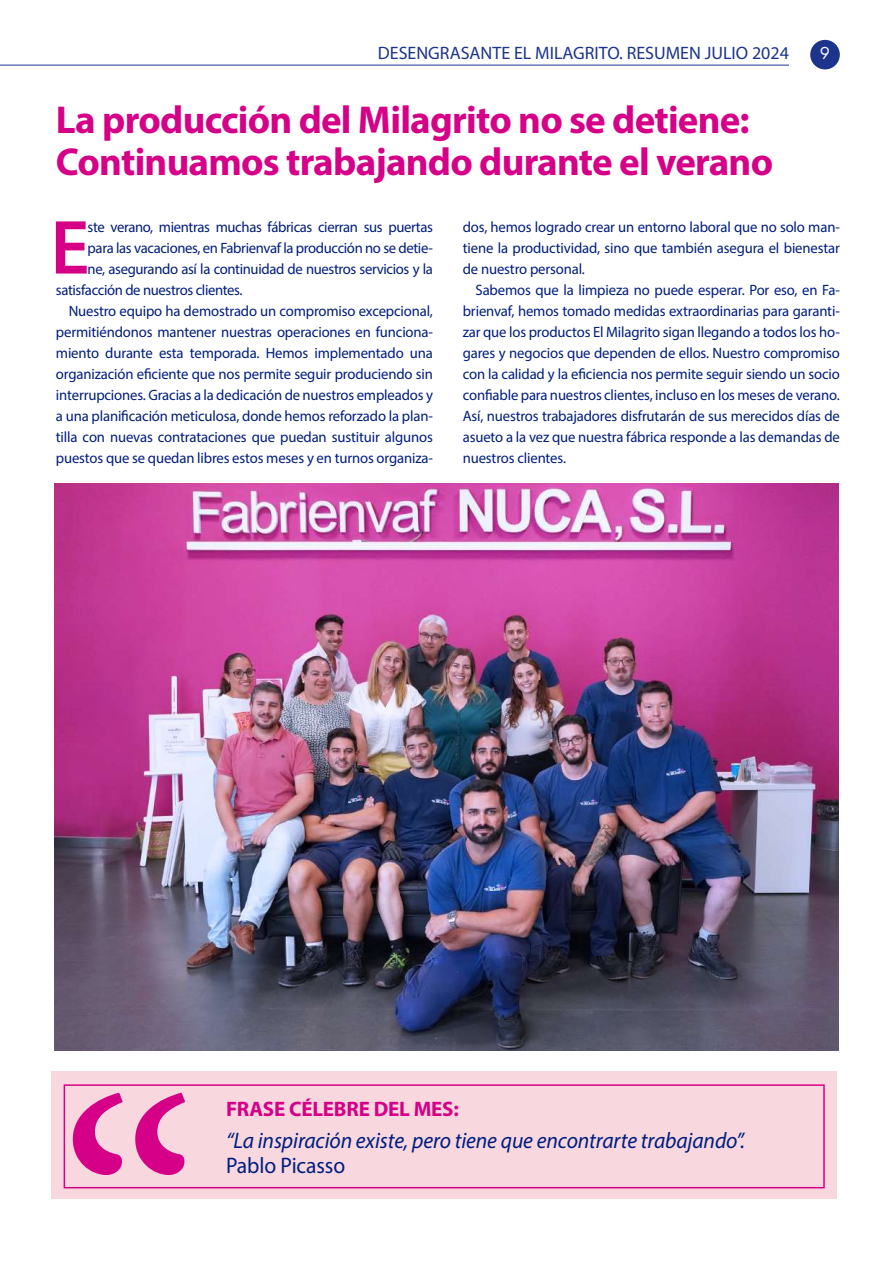
<style>
.page{position:relative;width:893px;height:1263px;background:#fff}
.page>*{position:absolute;margin:0;border:0;box-sizing:border-box;transform-origin:0 0}
.t1{font:600 77.25px "Myriad Pro";color:#d60087}
.t2{font:700 39px/42px "Myriad Pro";letter-spacing:-.02em;color:#d50087}
.t3{font:italic 22.5px "Myriad Pro";letter-spacing:-.005em;color:#001d7e;scale:.96 1}
.t4{font:22.5px "Myriad Pro";letter-spacing:-.005em;color:#001d7e;scale:.96 1}
.t5{font:700 21px "Myriad Pro";letter-spacing:-.01em;color:#d50087}
.t6{font:18px "Myriad Pro";color:#1c348c}
.t7{font:18px "Futura PT";color:#fff}
.t8{font:15px/21px "Myriad Pro";letter-spacing:-.01em;color:#001d7e;text-align:justify}
</style>
<div class="page">
<div style="left:810px;top:40px;width:30px;height:29px;background:#1c348c;border-radius:50%"></div>
<hr style="left:0;top:65px;width:789px;height:1px;background:#1c348c">
<div style="left:51px;top:1072px;width:786px;height:127px;background:#f8d8de"></div>
<div style="left:64px;top:1084px;width:761px;height:104px;border:2px solid #d50087"></div>
<svg style="left:73px;top:1093px;width:112px;height:82px"></svg>
<img style="left:54px;top:484px;width:785px;height:567px">
<p class="t6" style="left:378px;top:42px;width:413px">DESENGRASANTE EL MILAGRITO. RESUMEN JULIO 2024</p>
<p class="t7" style="left:820px;top:42px;width:12px">9</p>
<h2 class="t2" style="left:56px;top:98px;width:719px">La producción del Milagrito no se detiene:<br>Continuamos trabajando durante el verano</h2>
<h1 class="t1" style="left:51px;top:198px;width:41px">E</h1>
<p class="t8" style="left:88px;top:216px;width:347px">ste verano, mientras muchas fábricas cierran sus puertas</p>
<p class="t8" style="left:88px;top:237px;width:347px">para las vacaciones, en Fabrienvaf la producción no se detie-</p>
<p class="t8" style="left:88px;top:258px;width:347px">ne, asegurando así la continuidad de nuestros servicios y la</p>
<p class="t8" style="left:56px;top:279px;width:188px">satisfacción de nuestros clientes.</p>
<p class="t8" style="left:69px;top:300px;width:366px">Nuestro equipo ha demostrado un compromiso excepcional,</p>
<p class="t8" style="left:56px;top:321px;width:379px">permitiéndonos mantener nuestras operaciones en funciona-</p>
<p class="t8" style="left:56px;top:342px;width:379px">miento durante esta temporada. Hemos implementado una</p>
<p class="t8" style="left:56px;top:363px;width:379px">organización eficiente que nos permite seguir produciendo sin</p>
<p class="t8" style="left:56px;top:384px;width:379px">interrupciones. Gracias a la dedicación de nuestros empleados y</p>
<p class="t8" style="left:56px;top:405px;width:379px">a una planificación meticulosa, donde hemos reforzado la plan-</p>
<p class="t8" style="left:56px;top:426px;width:379px">tilla con nuevas contrataciones que puedan sustituir algunos</p>
<p class="t8" style="left:56px;top:447px;width:379px">puestos que se quedan libres estos meses y en turnos organiza-</p>
<p class="t8" style="left:463px;top:216px;width:379px">dos, hemos logrado crear un entorno laboral que no solo man&shy;tiene la productividad, sino que también asegura el bienestar de nuestro personal.</p>
<p class="t8" style="left:463px;top:279px;width:379px;text-indent:13px">Sabemos que la limpieza no puede esperar. Por eso, en Fa&shy;brienvaf, hemos tomado medidas extraordinarias para garanti&shy;zar que los productos El Milagrito sigan llegando a todos los ho&shy;gares y negocios que dependen de ellos. Nuestro compromiso con la calidad y la eficiencia nos permite seguir siendo un socio confiable para nuestros clientes, incluso en los meses de verano.<br>Así, nuestros trabajadores disfrutarán de sus merecidos días de asueto a la vez que nuestra fábrica responde a las demandas de nuestros clientes.</p>
<h3 class="t5" style="left:226px;top:1095px;width:234px">FRASE CÉLEBRE DEL MES:</h3>
<h3 class="t3" style="left:226px;top:1126px;width:542px">“La inspiración existe, pero tiene que encontrarte trabajando”.</h3>
<h3 class="t4" style="left:226px;top:1152px;width:126px">Pablo Picasso</h3>
</div>
